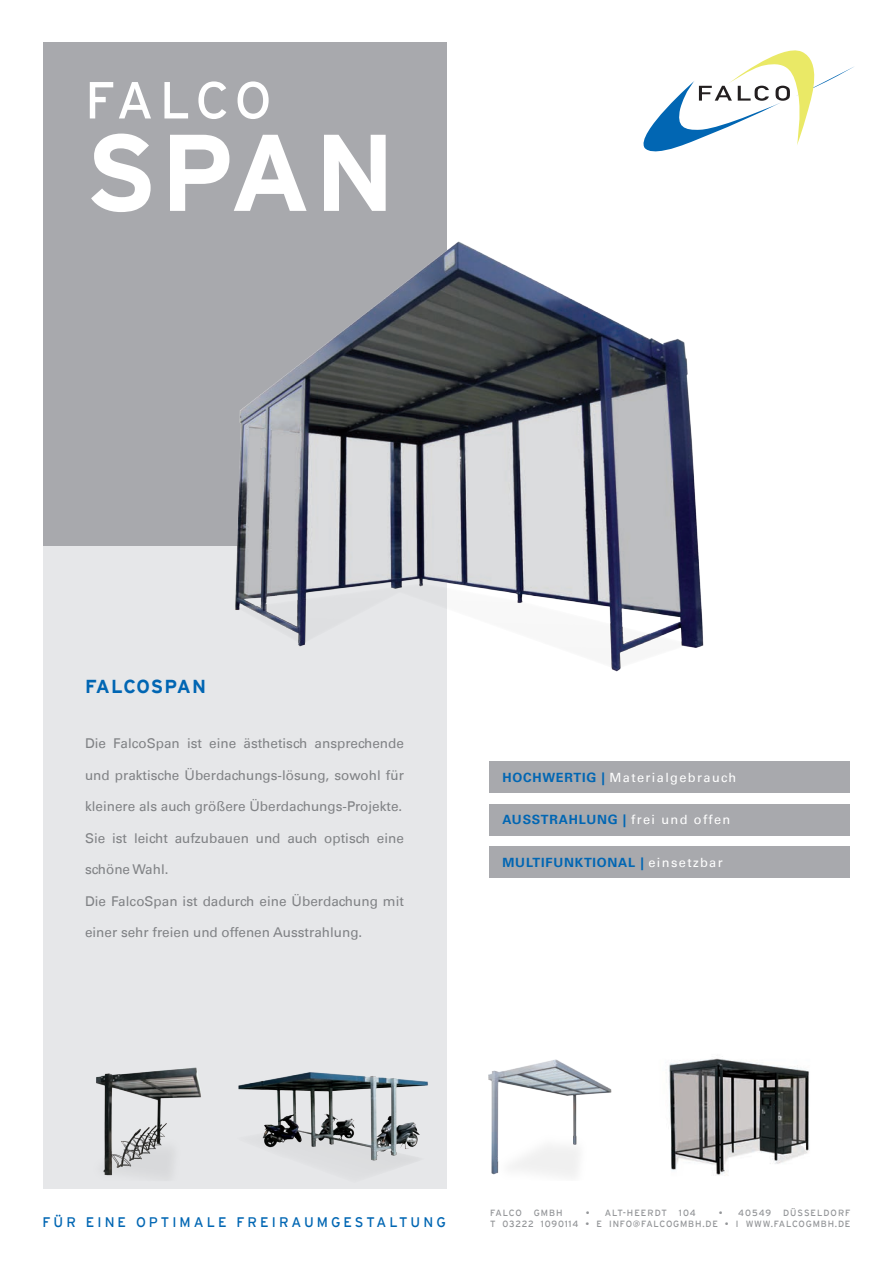
<style>
.page{position:relative;width:893px;height:1263px;background:#fff}
.page>*{position:absolute;margin:0;border:0;box-sizing:border-box;transform-origin:0 0}
.t1{font:700 108.75px "Interstate";color:#fff}
.t2{font:52.05px "Interstate";letter-spacing:.095em;color:#fff}
.t3{font:700 18.75px "Interstate";letter-spacing:.04em;color:#0166b3}
.t4{font:13.8px "Interstate";letter-spacing:.22em;color:#0166b3}
.t5{font:13.5px "Univers LT";color:#808285}
.t6{font:700 12.75px "Univers LT";letter-spacing:.06em;color:#0166b3}
.t7{font:12.75px "Univers LT";letter-spacing:.11em;color:#fff}
.t8{font:9px "Interstate";letter-spacing:.09em;color:#939598}
.t9{font:9px "Interstate";letter-spacing:.11em;color:#939598}
.s1{font-weight:700;color:#0166b3}
.s2{font-weight:400;color:#fff}
</style>
<div class="page">
<div style="left:43px;top:546px;width:403px;height:643px;background:#e6e7e9"></div>
<div style="left:43px;top:43px;width:403px;height:503px;background:#a8a9ad"></div>
<svg style="left:643px;top:50px;width:211px;height:102px"></svg>
<div style="left:489px;top:804px;width:360px;height:32px;background:#a8a9ad"></div>
<div style="left:489px;top:846px;width:360px;height:32px;background:#a8a9ad"></div>
<div style="left:489px;top:761px;width:360px;height:32px;background:#a8a9ad"></div>
<img style="left:488px;top:1059px;width:124px;height:118px">
<img style="left:235px;top:240px;width:469px;height:467px">
<img style="left:669px;top:1058px;width:141px;height:118px">
<img style="left:96px;top:1067px;width:105px;height:109px">
<img style="left:238px;top:1054px;width:209px;height:135px">
<h2 class="t2" style="left:85px;top:71px;width:188px">FALCO</h2>
<h1 class="t1" style="left:85px;top:112px;width:312px">SPAN</h1>
<h3 class="t3" style="left:85px;top:676px;width:123px">FALCOSPAN</h3>
<p class="t5" style="left:85px;top:735px;width:320px">Die FalcoSpan ist eine ästhetisch ansprechende</p>
<p class="t5" style="left:85px;top:767px;width:320px">und praktische Überdachungs-lösung, sowohl für</p>
<p class="t5" style="left:85px;top:798px;width:319px">kleinere als auch größere Überdachungs-Projekte.</p>
<p class="t5" style="left:85px;top:830px;width:320px">Sie ist leicht aufzubauen und auch optisch eine</p>
<p class="t5" style="left:85px;top:861px;width:85px">schöne Wahl.</p>
<p class="t5" style="left:85px;top:893px;width:320px">Die FalcoSpan ist dadurch eine Überdachung mit</p>
<p class="t5" style="left:85px;top:924px;width:279px">einer sehr freien und offenen Ausstrahlung.</p>
<p class="t7" style="left:502px;top:770px;width:235px"><span class="s1">HOCHWERTIG |</span> Materialgebrauch</p>
<p class="t6" style="left:502px;top:812px;width:229px">AUSSTRAHLUNG | <span class="s2">frei und offen</span></p>
<p class="t6" style="left:502px;top:855px;width:222px">MULTIFUNKTIONAL | <span class="s2">einsetzbar</span></p>
<p class="t8" style="left:490px;top:1208px;width:33px">FALCO</p>
<p class="t8" style="left:534px;top:1208px;width:30px">GMBH</p>
<p class="t9" style="left:586px;top:1208px;width:83px">• ALT-HEERDT</p>
<p class="t8" style="left:679px;top:1208px;width:19px">104</p>
<p class="t8" style="left:719px;top:1208px;width:54px">• 40549</p>
<p class="t9" style="left:783px;top:1208px;width:69px">DÜSSELDORF</p>
<p class="t4" style="left:43px;top:1214px;width:405px">FÜR EINE OPTIMALE FREIRAUMGESTALTUNG</p>
<p class="t8" style="left:490px;top:1218px;width:362px">T 03222 1090114 • E INFO@FALCOGMBH.DE • I WWW.FALCOGMBH.DE</p>
</div>
